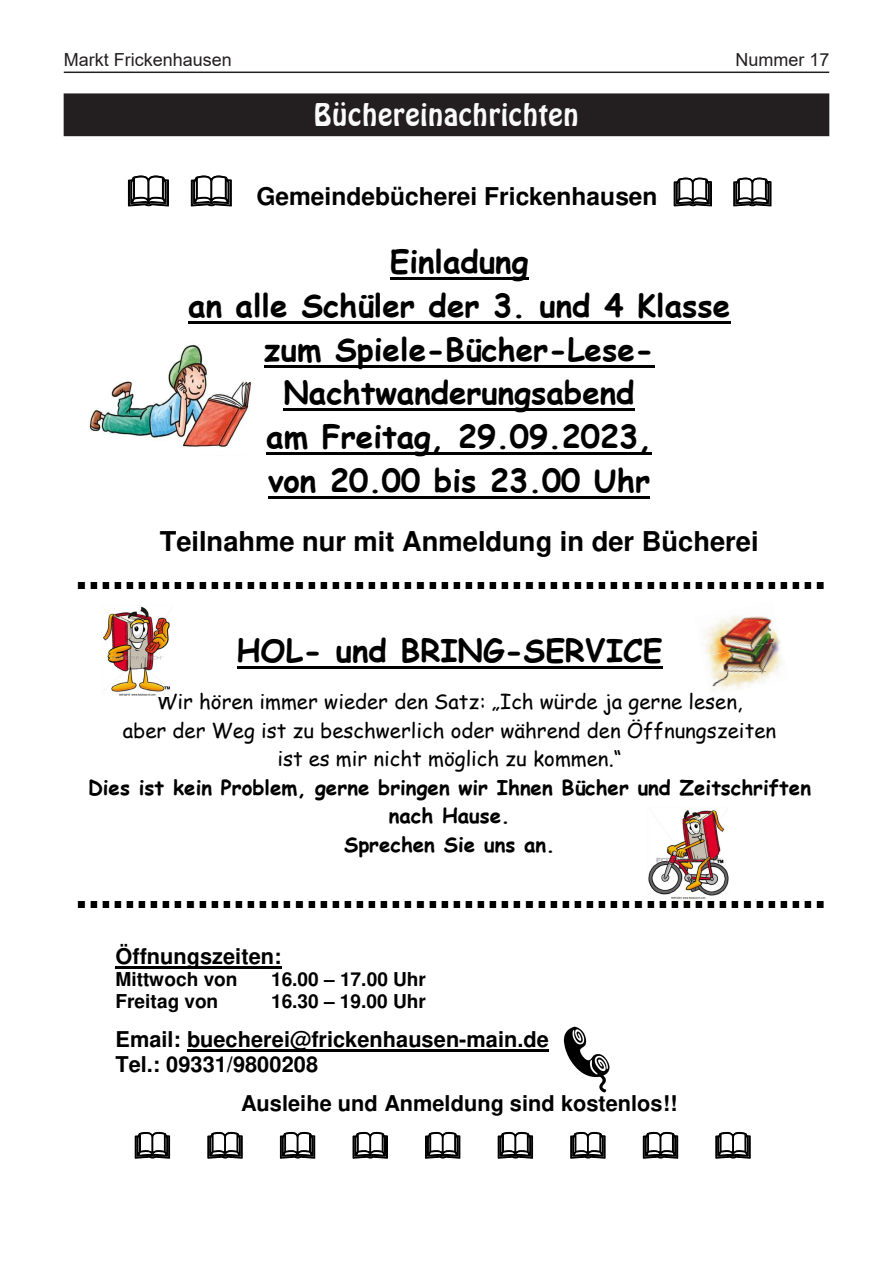
<style>
.page{position:relative;width:893px;height:1263px;background:#fff}
.page>*{position:absolute;margin:0;border:0;box-sizing:border-box;transform-origin:0 0}
.t1{font:700 31.35px/43.7px "Comic Sans MS";color:#000;text-align:center}
.t2{font:30px "Hobo BT";color:#fafafa}
.t3{font:700 27.3px "Helvetica";color:#000}
.t4{font:700 24.6px "Helvetica";color:#000}
.t5{font:700 21.75px/25px "Helvetica";color:#000}
.t6{font:20.4px/28.5px "Comic Sans MS";color:#000;text-align:center}
.t7{font:700 20.4px/28.5px "Comic Sans MS";color:#000;text-align:center}
.t8{font:700 19.2px "Helvetica";letter-spacing:-.005em;color:#000}
.t9{font:18px "Arial";color:#231f20}
</style>
<div class="page">
<hr style="left:64px;top:72px;width:765px;height:1px;background:#231f20">
<div style="left:64px;top:94px;width:765px;height:42px;background:#231f20"></div>
<img style="left:89px;top:345px;width:162px;height:103px">
<hr style="left:390px;top:277px;width:138px;height:3px;background:#000">
<hr style="left:188px;top:321px;width:542px;height:3px;background:#000">
<hr style="left:264px;top:365px;width:390px;height:2px;background:#000">
<hr style="left:283px;top:408px;width:352px;height:3px;background:#000">
<hr style="left:266px;top:452px;width:386px;height:3px;background:#000">
<hr style="left:268px;top:496px;width:382px;height:2px;background:#000">
<svg style="left:77px;top:582px;width:747px;height:6px"></svg>
<hr style="left:237px;top:666px;width:425px;height:3px;background:#000">
<svg style="left:77px;top:901px;width:747px;height:6px"></svg>
<hr style="left:115px;top:966px;width:167px;height:2px;background:#000">
<hr style="left:187px;top:1049px;width:362px;height:2px;background:#000">
<svg style="left:564px;top:1026px;width:45px;height:66px"></svg>
<img style="left:704px;top:615px;width:76px;height:26px">
<img style="left:705px;top:641px;width:78px;height:50px">
<img style="left:648px;top:810px;width:81px;height:89px">
<img style="left:103px;top:606px;width:67px;height:90px">
<svg style="left:128px;top:176px;width:41px;height:30px"></svg>
<svg style="left:191px;top:176px;width:41px;height:30px"></svg>
<svg style="left:674px;top:178px;width:38px;height:28px"></svg>
<svg style="left:733px;top:178px;width:38px;height:28px"></svg>
<svg style="left:135px;top:1132px;width:35px;height:26px"></svg>
<svg style="left:208px;top:1132px;width:34px;height:26px"></svg>
<svg style="left:280px;top:1132px;width:35px;height:26px"></svg>
<svg style="left:353px;top:1132px;width:35px;height:26px"></svg>
<svg style="left:425px;top:1132px;width:35px;height:26px"></svg>
<svg style="left:498px;top:1132px;width:35px;height:26px"></svg>
<svg style="left:570px;top:1132px;width:35px;height:26px"></svg>
<svg style="left:643px;top:1132px;width:35px;height:26px"></svg>
<svg style="left:716px;top:1132px;width:34px;height:26px"></svg>
<p class="t9" style="left:64px;top:48px;width:170px">Markt Frickenhausen</p>
<p class="t9" style="left:735px;top:48px;width:96px">Nummer 17</p>
<p class="t2" style="left:314px;top:97px;width:267px">Büchereinachrichten</p>
<p class="t4" style="left:256px;top:183px;width:403px">Gemeindebücherei Frickenhausen</p>
<p class="t1" style="left:188px;top:239px;width:544px">Einladung<br>an alle Schüler der 3. und 4 Klasse zum Spiele-Bücher-Lese-<br>Nachtwanderungsabend<br>am Freitag, 29.09.2023,<br>von 20.00 bis 23.00 Uhr</p>
<p class="t3" style="left:160px;top:526px;width:600px">Teilnahme nur mit Anmeldung in der Bücherei</p>
<p class="t1" style="left:237px;top:628px;width:427px">HOL- und BRING-SERVICE</p>
<p class="t6" style="left:123px;top:687px;width:655px">Wir hören immer wieder den Satz: „Ich würde ja gerne lesen,<br>aber der Weg ist zu beschwerlich oder während den Öffnungszeiten ist es mir nicht möglich zu kommen.“</p>
<p class="t7" style="left:88px;top:772px;width:724px">Dies ist kein Problem, gerne bringen wir Ihnen Bücher und Zeitschriften nach Hause.<br>Sprechen Sie uns an.</p>
<p class="t5" style="left:115px;top:943px;width:167px">Öffnungszeiten:</p>
<p class="t8" style="left:115px;top:968px;width:123px">Mittwoch von</p>
<p class="t8" style="left:271px;top:968px;width:156px">16.00 – 17.00 Uhr</p>
<p class="t8" style="left:115px;top:990px;width:104px">Freitag von</p>
<p class="t8" style="left:271px;top:990px;width:156px">16.30 – 19.00 Uhr</p>
<p class="t5" style="left:115px;top:1026px;width:435px">Email: buecherei@frickenhausen-main.de<br>Tel.: 09331/9800208</p>
<p class="t5" style="left:241px;top:1091px;width:438px">Ausleihe und Anmeldung sind kostenlos!!</p>
</div>
